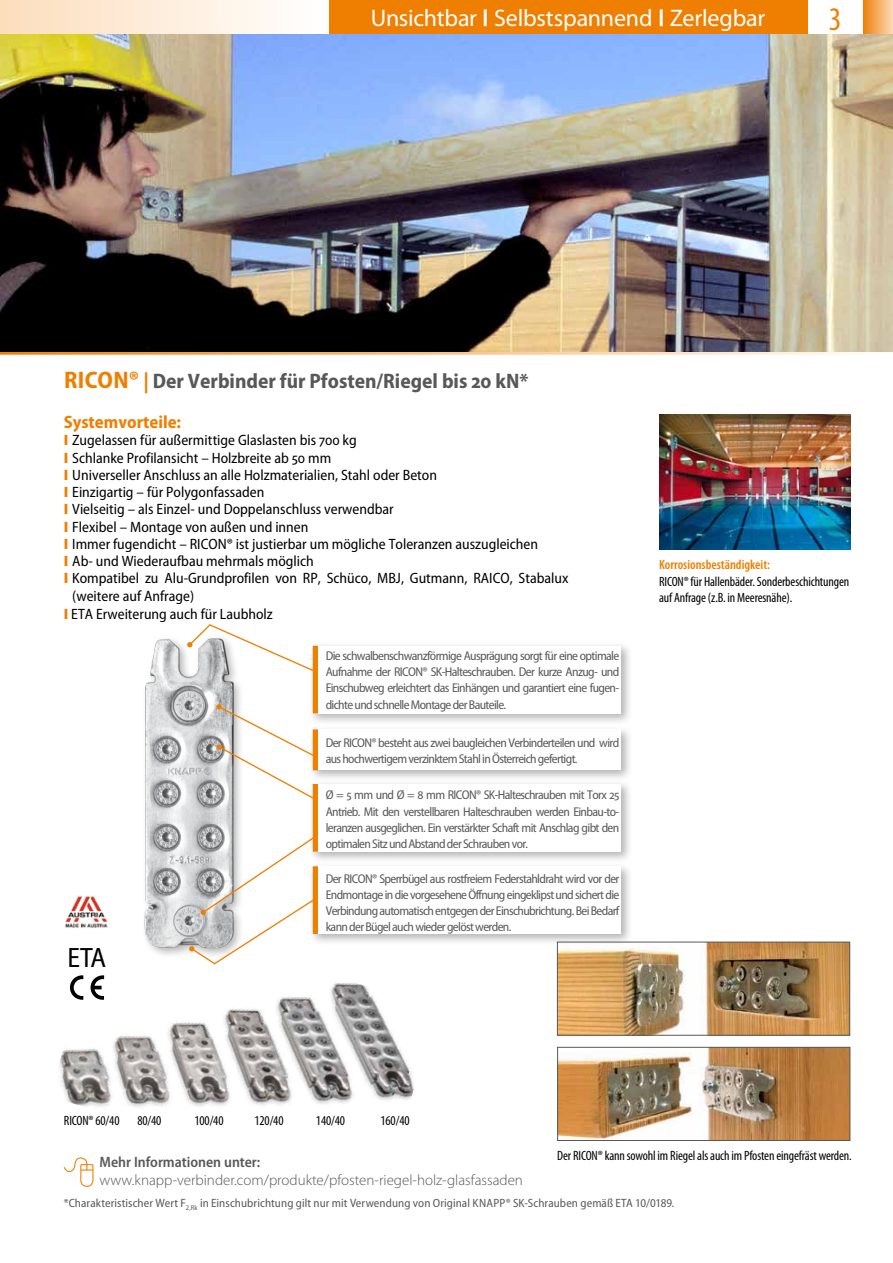
<style>
.page{position:relative;width:893px;height:1263px;background:#fff}
.page>*{position:absolute;margin:0;border:0;box-sizing:border-box;transform-origin:0 0}
.t1{font:condensed 33px "Myriad Pro";color:#ee7f00}
.t2{font:semi-condensed 28.05px "Myriad Pro";color:#000}
.t3{font:24px "Myriad Pro";letter-spacing:-.01em;color:#fff}
.t4{font:700 semi-condensed 21px "Myriad Pro";color:#58585a}
.t5{font:700 semi-condensed 18px "Myriad Pro";color:#ee7f00}
.t6{font:semi-condensed 15px "Myriad Pro";color:#000}
.t7{font:300 15px "Myriad Pro";color:#58585a}
.t8{font:600 semi-condensed 15px "Myriad Pro";color:#58585a}
.t9{font:condensed 13.5px/16.2px "Myriad Pro";letter-spacing:-.01em;color:#000}
.t10{font:600 condensed 13.5px "Myriad Pro";color:#ee7f00}
.t11{font:semi-condensed 12.75px/16.2px "Myriad Pro";letter-spacing:-.05em;color:#58585a}
.t12{font:semi-condensed 12px "Myriad Pro";letter-spacing:.01em;color:#58585a}
.s1{font-size:24px;color:#ee7f00}
.s2{color:#ee7f00}
.s3{font-weight:900;font-stretch:normal;color:#ee7f00}
</style>
<div class="page">
<div style="left:0;top:0;width:329px;height:34px;background:linear-gradient(to right,#fdddbc,#fff)"></div>
<div style="left:329px;top:0;width:479px;height:34px;background:#ee7f00"></div>
<div style="left:863px;top:0;width:30px;height:34px;background:linear-gradient(to right,#ef800e,#fcd6af)"></div>
<svg style="left:63px;top:1160px;width:31px;height:27px"></svg>
<img style="left:559px;top:944px;width:289px;height:89px">
<div style="left:557px;top:942px;width:293px;height:93px;border:1px solid #58585a"></div>
<img style="left:559px;top:1049px;width:289px;height:90px">
<div style="left:557px;top:1047px;width:293px;height:94px;border:1px solid #58585a"></div>
<img style="left:144px;top:639px;width:91px;height:290px">
<div style="left:308px;top:862px;width:325px;height:84px;background:#000;opacity:.3"></div>
<div style="left:313px;top:866px;width:308px;height:68px;background:#fff"></div>
<div style="left:308px;top:641px;width:325px;height:84px;background:#000;opacity:.3"></div>
<div style="left:313px;top:646px;width:308px;height:67px;background:#fff"></div>
<div style="left:313px;top:646px;width:5px;height:67px;background:#ee7f00"></div>
<div style="left:308px;top:779px;width:325px;height:85px;background:#000;opacity:.3"></div>
<div style="left:313px;top:784px;width:308px;height:68px;background:#fff"></div>
<div style="left:313px;top:784px;width:5px;height:68px;background:#ee7f00"></div>
<div style="left:308px;top:725px;width:325px;height:57px;background:#000;opacity:.3"></div>
<div style="left:313px;top:729px;width:308px;height:41px;background:#fff"></div>
<div style="left:313px;top:729px;width:5px;height:41px;background:#ee7f00"></div>
<svg style="left:216px;top:704px;width:101px;height:97px"></svg>
<svg style="left:187px;top:624px;width:130px;height:49px"></svg>
<svg style="left:189px;top:834px;width:129px;height:95px"></svg>
<img style="left:659px;top:415px;width:191px;height:135px">
<img style="left:65px;top:896px;width:43px;height:32px">
<img style="left:59px;top:929px;width:378px;height:231px">
<img style="left:0;top:34px;width:893px;height:318px">
<h3 class="t3" style="left:371px;top:4px;width:396px">Unsichtbar <sup>|</sup> Selbstspannend <sup>|</sup> Zerlegbar</h3>
<h1 class="t1" style="left:829px;top:1px;width:14px">3</h1>
<h3 class="t4" style="left:64px;top:370px;width:466px"><span class="s1">RICON®</span> <span class="s2">|</span> Der Verbinder für Pfosten/Riegel bis 20 kN*</h3>
<h3 class="t5" style="left:64px;top:412px;width:119px">Systemvorteile:</h3>
<p class="t6" style="left:64px;top:432px;width:294px"><span class="s3">I</span> Zugelassen für außermittige Glaslasten bis 700 kg</p>
<p class="t6" style="left:64px;top:449px;width:269px"><span class="s3">I</span> Schlanke Profilansicht – Holzbreite ab 50 mm</p>
<p class="t6" style="left:64px;top:467px;width:375px"><span class="s3">I</span> Universeller Anschluss an alle Holzmaterialien, Stahl oder Beton</p>
<p class="t6" style="left:64px;top:484px;width:202px"><span class="s3">I</span> Einzigartig – für Polygonfassaden</p>
<p class="t6" style="left:64px;top:501px;width:332px"><span class="s3">I</span> Vielseitig – als Einzel- und Doppelanschluss verwendbar</p>
<p class="t6" style="left:64px;top:518px;width:246px"><span class="s3">I</span> Flexibel – Montage von außen und innen</p>
<p class="t6" style="left:64px;top:536px;width:476px"><span class="s3">I</span> Immer fugendicht – RICON® ist justierbar um mögliche Toleranzen auszugleichen</p>
<p class="t6" style="left:64px;top:553px;width:252px"><span class="s3">I</span> Ab- und Wiederaufbau mehrmals möglich</p>
<p class="t6" style="left:64px;top:570px;width:506px"><span class="s3">I</span> Kompatibel zu Alu-Grundprofilen von RP, Schüco, MBJ, Gutmann, RAICO, Stabalux</p>
<p class="t6" style="left:72px;top:587px;width:123px">(weitere auf Anfrage)</p>
<p class="t6" style="left:64px;top:605px;width:211px"><span class="s3">I</span> ETA Erweiterung auch für Laubholz</p>
<p class="t11" style="left:326px;top:648px;width:295px;text-align:justify">Die schwalbenschwanzförmige Ausprägung sorgt für eine optimale Aufnahme der RICON® SK-Halteschrauben. Der kurze Anzug- und Einschubweg erleichtert das Einhängen und garantiert eine fugen&shy;dichte und schnelle Montage der Bauteile.</p>
<p class="t11" style="left:326px;top:734px;width:295px">Der RICON® besteht aus zwei baugleichen Verbinderteilen und wird aus hochwertigem verzinktem Stahl in Österreich gefertigt.</p>
<p class="t11" style="left:326px;top:787px;width:295px">Ø = mm und Ø = mm RICON® SK-Halteschrauben mit Torx Antrieb. Mit den verstellbaren Halteschrauben werden Einbau-to&shy;leranzen ausgeglichen. Ein verstärkter Schaft mit Anschlag gibt den optimalen Sitz und Abstand der Schrauben vor.</p>
<h2 class="t2" style="left:67px;top:943px;width:40px">ETA</h2>
<p class="t11" style="left:326px;top:871px;width:295px;text-align:justify">Der RICON® Sperrbügel aus rostfreiem Federstahldraht wird vor der Endmontage in die vorgesehene Öffnung eingeklipst und sichert die Verbindung automatisch entgegen der Einschubrichtung. Bei Bedarf kann der Bügel auch wieder gelöst werden.</p>
<p class="t10" style="left:659px;top:557px;width:112px">Korrosionsbeständigkeit:</p>
<p class="t9" style="left:659px;top:573px;width:192px">RICON® für Hallenbäder. Sonderbeschichtungen auf Anfrage (z.B. in Meeresnähe).</p>
<p class="t9" style="left:64px;top:1113px;width:57px">RICON® 60/40</p>
<p class="t9" style="left:137px;top:1113px;width:26px">80/40</p>
<p class="t9" style="left:194px;top:1113px;width:31px">100/40</p>
<p class="t9" style="left:254px;top:1113px;width:31px">120/40</p>
<p class="t9" style="left:316px;top:1113px;width:31px">140/40</p>
<p class="t9" style="left:380px;top:1113px;width:31px">160/40</p>
<p class="t8" style="left:100px;top:1153px;width:162px">Mehr Informationen unter:</p>
<p class="t7" style="left:100px;top:1171px;width:425px">www.knapp-verbinder.com/produkte/pfosten-riegel-holz-glasfassaden</p>
<p class="t9" style="left:557px;top:1147px;width:296px">Der RICON® kann sowohl im Riegel als auch im Pfosten eingefräst werden.</p>
<p class="t12" style="left:64px;top:1196px;width:612px">*Charakteristischer Wert F<sub>2,Rk</sub> in Einschubrichtung gilt nur mit Verwendung von Original KNAPP® SK-Schrauben gemäß ETA 10/0189.</p>
</div>
